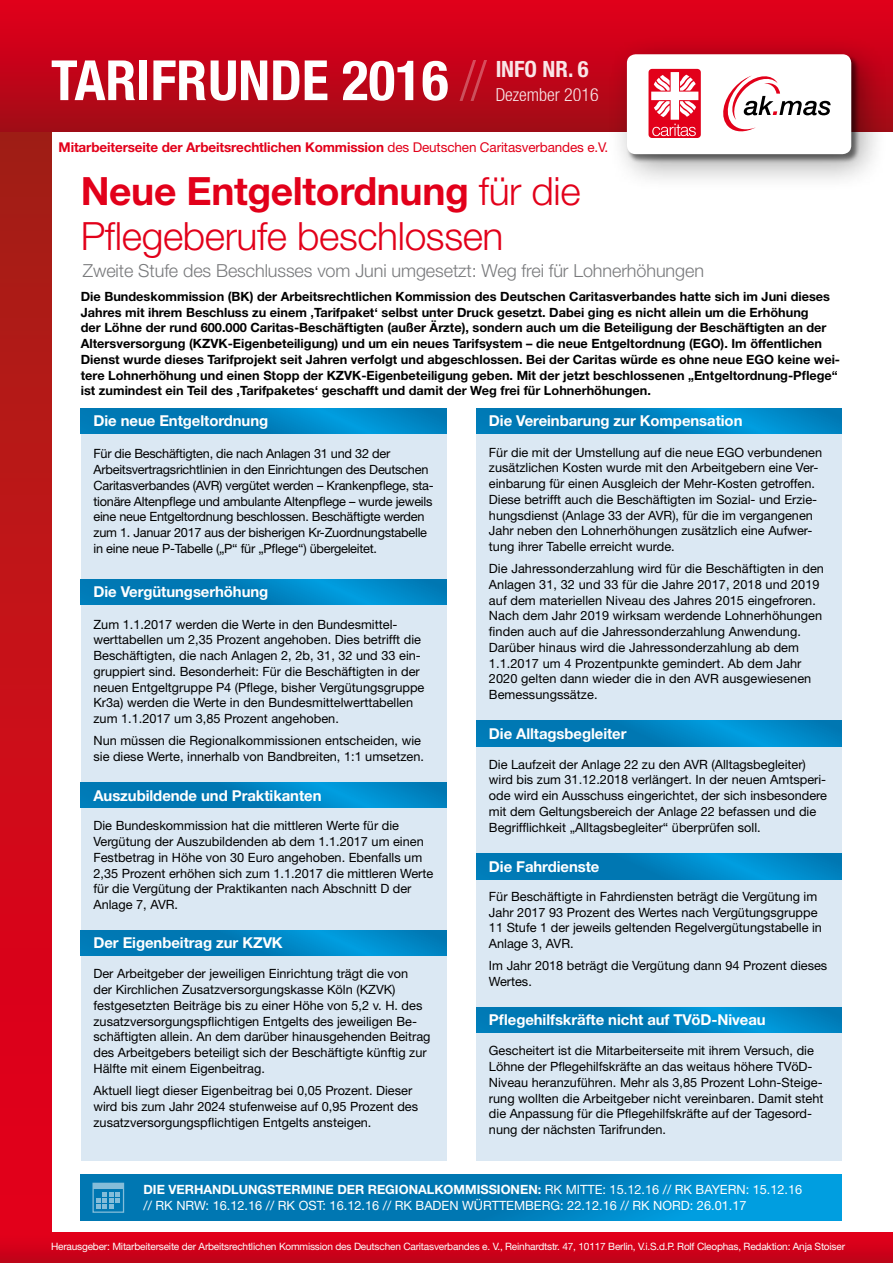
<style>
.page{position:relative;width:893px;height:1263px;background:#fff}
.page>*{position:absolute;margin:0;border:0;box-sizing:border-box;transform-origin:0 0}
.t1{font:700 condensed 55.5px "Helvetica Neue";color:#fff}
.t2{font:300 39px/45px "Helvetica Neue LT Std";letter-spacing:-.01em;color:#e2001a}
.t3{font:700 condensed 22.5px "Helvetica Neue LT Std";color:#fff}
.t4{font:300 18px "Helvetica Neue LT Std";letter-spacing:-.005em;color:#797a7c}
.t5{font:300 condensed 18px "Helvetica Neue LT Std";color:#fff}
.t6{font:700 15px "Helvetica Neue LT Std";letter-spacing:-.005em;color:#fff}
.t7{font:700 13.5px "Helvetica Neue LT Std";letter-spacing:-.01em;color:#e2001a}
.t8{font:12.75px/15.8px "Helvetica Neue LT Std";color:#000}
.t9{font:700 12.75px/15.8px "Helvetica Neue LT Std";color:#000}
.t10{font:12.75px/15.8px "Helvetica Neue LT Std";letter-spacing:-.02em;color:#000}
.t11{font:12.75px "Helvetica Neue LT Std";color:#fff}
.t12{font:700 12.75px "Helvetica Neue LT Std";color:#fff}
.t13{font:10.2px "Helvetica Neue LT Std";letter-spacing:-.02em;color:#fff}
.s1{font-family:"Helvetica Neue LT Std";font-weight:300}
.s2{font-weight:400}
.s3{font-weight:700}
</style>
<div class="page">
<div style="left:476px;top:408px;width:366px;height:753px;background:#dbe8f3"></div>
<div style="left:81px;top:408px;width:365px;height:753px;background:#dbe8f3"></div>
<div style="left:0;top:131px;width:51px;height:1102px;background:linear-gradient(to bottom,#a32116,#e9001b)"></div>
<div style="left:0;top:0;width:893px;height:132px;background:linear-gradient(to bottom,#e5001b,#a30b16)"></div>
<div style="left:608px;top:35px;width:280px;height:157px;background:#000;opacity:.4"></div>
<div style="left:627px;top:54px;width:224px;height:100px;background:#fff;border-radius:9px"></div>
<svg style="left:723px;top:75px;width:108px;height:57px"></svg>
<div style="left:648px;top:69px;width:53px;height:69px;background:#e2001a;border-radius:4px"></div>
<svg style="left:651px;top:72px;width:47px;height:64px"></svg>
<svg style="left:0;top:1232px;width:893px;height:31px;background:#d20019"></svg>
<svg style="left:81px;top:1175px;width:761px;height:45px;background:#0182bf"></svg>
<div style="left:93px;top:1183px;width:31px;height:6px;background:#84bdd9"></div>
<svg style="left:81px;top:408px;width:365px;height:26px;background:#0082bf"></svg>
<svg style="left:81px;top:579px;width:365px;height:26px;background:#0082bf"></svg>
<svg style="left:81px;top:782px;width:365px;height:26px;background:#0082bf"></svg>
<svg style="left:476px;top:408px;width:366px;height:26px;background:#0082bf"></svg>
<svg style="left:476px;top:854px;width:366px;height:25px;background:#0082bf"></svg>
<svg style="left:476px;top:1007px;width:366px;height:26px;background:#0082bf"></svg>
<svg style="left:476px;top:721px;width:366px;height:25px;background:#0082bf"></svg>
<svg style="left:81px;top:930px;width:365px;height:26px;background:#0082bf"></svg>
<h1 class="t1" style="left:51px;top:34px;width:437px">TARIFRUNDE 2016 <span class="s1">//</span></h1>
<h3 class="t3" style="left:495px;top:55px;width:95px">INFO NR. 6</h3>
<h3 class="t5" style="left:495px;top:84px;width:105px">Dezember 2016</h3>
<p class="t7" style="left:59px;top:139px;width:551px">Mitarbeiterseite der Arbeitsrechtlichen Kommission <span class="s2">des Deutschen Caritasverbandes e.V.</span></p>
<h2 class="t2" style="left:81px;top:168px;width:501px"><span class="s3">Neue Entgeltordnung</span> für die<br>Pflegeberufe beschlossen</h2>
<h3 class="t4" style="left:83px;top:259px;width:623px">Zweite Stufe des Beschlusses vom Juni umgesetzt: Weg frei für Lohnerhöhungen</h3>
<p class="t9" style="left:81px;top:288px;width:761px">Die Bundeskommission (BK) der Arbeitsrechtlichen Kommission des Deutschen Caritasverbandes hatte sich im Juni dieses Jahres mit ihrem Beschluss zu einem ‚Tarifpaket‘ selbst unter Druck gesetzt. Dabei ging es nicht allein um die Erhöhung<br>der Löhne der rund 600.000 Caritas-Beschäftigten (außer Ärzte), sondern auch um die Beteiligung der Beschäftigten an der Altersversorgung (KZVK-Eigenbeteiligung) und um ein neues Tarifsystem – die neue Entgeltordnung (EGO). Im öffentlichen Dienst wurde dieses Tarifprojekt seit Jahren verfolgt und abgeschlossen. Bei der Caritas würde es ohne neue EGO keine wei&shy;tere Lohnerhöhung und einen Stopp der KZVK-Eigenbeteiligung geben. Mit der jetzt beschlossenen „Entgeltordnung-Pflege“ ist zumindest ein Teil des ‚Tarifpaketes‘ geschafft und damit der Weg frei für Lohnerhöhungen.</p>
<p class="t6" style="left:93px;top:412px;width:176px">Die neue Entgeltordnung</p>
<p class="t10" style="left:93px;top:446px;width:342px">Für die Beschäftigten, die nach Anlagen 31 und 32 der Arbeitsvertragsrichtlinien in den Einrichtungen des Deutschen Caritasverbandes (AVR) vergütet werden – Krankenpflege, sta&shy;tionäre Altenpflege und ambulante Altenpflege – wurde jeweils eine neue Entgeltordnung beschlossen. Beschäftigte werden zum 1. Januar 2017 aus der bisherigen Kr-Zuordnungstabelle in eine neue P-Tabelle („P“ für „Pflege“) übergeleitet.</p>
<p class="t6" style="left:93px;top:583px;width:176px">Die Vergütungserhöhung</p>
<p class="t8" style="left:93px;top:616px;width:332px">Zum 1.1.2017 werden die Werte in den Bundesmittel&shy;werttabellen um 2,35 Prozent angehoben. Dies betrifft die Beschäftigten, die nach Anlagen 2, 2b, 31, 32 und 33 ein&shy;gruppiert sind. Besonderheit: Für die Beschäftigten in der neuen Entgeltgruppe P4 (Pflege, bisher Vergütungsgruppe Kr3a) werden die Werte in den Bundesmittelwerttabellen zum 1.1.2017 um 3,85 Prozent angehoben.</p>
<p class="t8" style="left:93px;top:732px;width:332px">Nun müssen die Regionalkommissionen entscheiden, wie sie diese Werte, innerhalb von Bandbreiten, 1:1 umsetzen.</p>
<p class="t6" style="left:93px;top:786px;width:230px">Auszubildende und Praktikanten</p>
<p class="t8" style="left:93px;top:818px;width:341px">Die Bundeskommission hat die mittleren Werte für die Vergütung der Auszubildenden ab dem 1.1.2017 um einen Festbetrag in Höhe von 30 Euro angehoben. Ebenfalls um 2,35 Prozent erhöhen sich zum 1.1.2017 die mittleren Werte für die Vergütung der Praktikanten nach Abschnitt D der Anlage 7, AVR.</p>
<p class="t6" style="left:93px;top:934px;width:191px">Der Eigenbeitrag zur KZVK</p>
<p class="t8" style="left:93px;top:966px;width:339px">Der Arbeitgeber der jeweiligen Einrichtung trägt die von<br>der Kirchlichen Zusatzversorgungskasse Köln (KZVK) festgesetzten Beiträge bis zu einer Höhe von 5,2 v. H. des zusatzversorgungspflichtigen Entgelts des jeweiligen Be&shy;schäftigten allein. An dem darüber hinausgehenden Beitrag des Arbeitgebers beteiligt sich der Beschäftigte künftig zur Hälfte mit einem Eigenbeitrag.</p>
<p class="t8" style="left:93px;top:1082px;width:326px">Aktuell liegt dieser Eigenbeitrag bei 0,05 Prozent. Dieser wird bis zum Jahr 2024 stufenweise auf 0,95 Prozent des zusatzversorgungspflichtigen Entgelts ansteigen.</p>
<p class="t6" style="left:489px;top:412px;width:255px">Die Vereinbarung zur Kompensation</p>
<p class="t8" style="left:489px;top:444px;width:335px">Für die mit der Umstellung auf die neue EGO verbundenen zusätzlichen Kosten wurde mit den Arbeitgebern eine Ver&shy;einbarung für einen Ausgleich der Mehr-Kosten getroffen.<br>Diese betrifft auch die Beschäftigten im Sozial- und Erzie&shy;hungsdienst (Anlage 33 der AVR), für die im vergangenen Jahr neben den Lohnerhöhungen zusätzlich eine Aufwer&shy;tung ihrer Tabelle erreicht wurde.</p>
<p class="t8" style="left:489px;top:561px;width:337px">Die Jahressonderzahlung wird für die Beschäftigten in den Anlagen 31, 32 und 33 für die Jahre 2017, 2018 und 2019 auf dem materiellen Niveau des Jahres 2015 eingefroren.<br>Nach dem Jahr 2019 wirksam werdende Lohnerhöhungen finden auch auf die Jahressonderzahlung Anwendung.<br>Darüber hinaus wird die Jahressonderzahlung ab dem 1.1.2017 um 4 Prozentpunkte gemindert. Ab dem Jahr 2020 gelten dann wieder die in den AVR ausgewiesenen Bemessungssätze.</p>
<p class="t6" style="left:489px;top:724px;width:139px">Die Alltagsbegleiter</p>
<p class="t8" style="left:489px;top:756px;width:340px">Die Laufzeit der Anlage 22 zu den AVR (Alltagsbegleiter) wird bis zum 31.12.2018 verlängert. In der neuen Amtsperi&shy;ode wird ein Ausschuss eingerichtet, der sich insbesondere mit dem Geltungsbereich der Anlage 22 befassen und die Begrifflichkeit „Alltagsbegleiter“ überprüfen soll.</p>
<p class="t6" style="left:489px;top:857px;width:112px">Die Fahrdienste</p>
<p class="t8" style="left:489px;top:888px;width:335px">Für Beschäftigte in Fahrdiensten beträgt die Vergütung im Jahr 2017 93 Prozent des Wertes nach Vergütungsgruppe 11 Stufe 1 der jeweils geltenden Regelvergütungstabelle in Anlage 3, AVR.</p>
<p class="t8" style="left:489px;top:958px;width:340px">Im Jahr 2018 beträgt die Vergütung dann 94 Prozent dieses<br>Wertes.</p>
<p class="t6" style="left:489px;top:1011px;width:278px">Pflegehilfskräfte nicht auf TVöD-Niveau</p>
<p class="t8" style="left:489px;top:1043px;width:336px">Gescheitert ist die Mitarbeiterseite mit ihrem Versuch, die Löhne der Pflegehilfskräfte an das weitaus höhere TVöD-Niveau heranzuführen. Mehr als 3,85 Prozent Lohn-Steige&shy;rung wollten die Arbeitgeber nicht vereinbaren. Damit steht die Anpassung für die Pflegehilfskräfte auf der Tagesord&shy;nung der nächsten Tarifrunden.</p>
<p class="t12" style="left:144px;top:1182px;width:70px">Die Verhandl</p>
<p class="t12" style="left:239px;top:1182px;width:19px">ungste</p>
<p class="t12" style="left:292px;top:1182px;width:19px">rmine</p>
<p class="t12" style="left:337px;top:1182px;width:40px">de r Regionalkommissionen</p>
<p class="t11" style="left:538px;top:1182px;width:47px"><span class="s3">:</span> RK Mitte</p>
<p class="t11" style="left:602px;top:1182px;width:127px">: 15.12.16 // RK Bayern</p>
<p class="t11" style="left:746px;top:1182px;width:58px">: 15.12.16</p>
<p class="t11" style="left:144px;top:1197px;width:291px">// RK NRW: 16.12.16 // RK Ost: 16.12.16 // RK Baden</p>
<p class="t11" style="left:462px;top:1197px;width:31px">Württemberg</p>
<p class="t11" style="left:560px;top:1197px;width:113px">: 22.12.16 // RK Nord</p>
<p class="t11" style="left:690px;top:1197px;width:58px">: 26.01.17</p>
<p class="t13" style="left:51px;top:1240px;width:796px">Herausgeber: Mitarbeiterseite der Arbeitsrechtlichen Kommission des Deutschen Caritasverbandes e. V., Reinhardtstr. 47, 10117 Berlin, V.i.S.d.P. Rolf Cleophas, Redaktion: Anja Stoiser</p>
</div>
